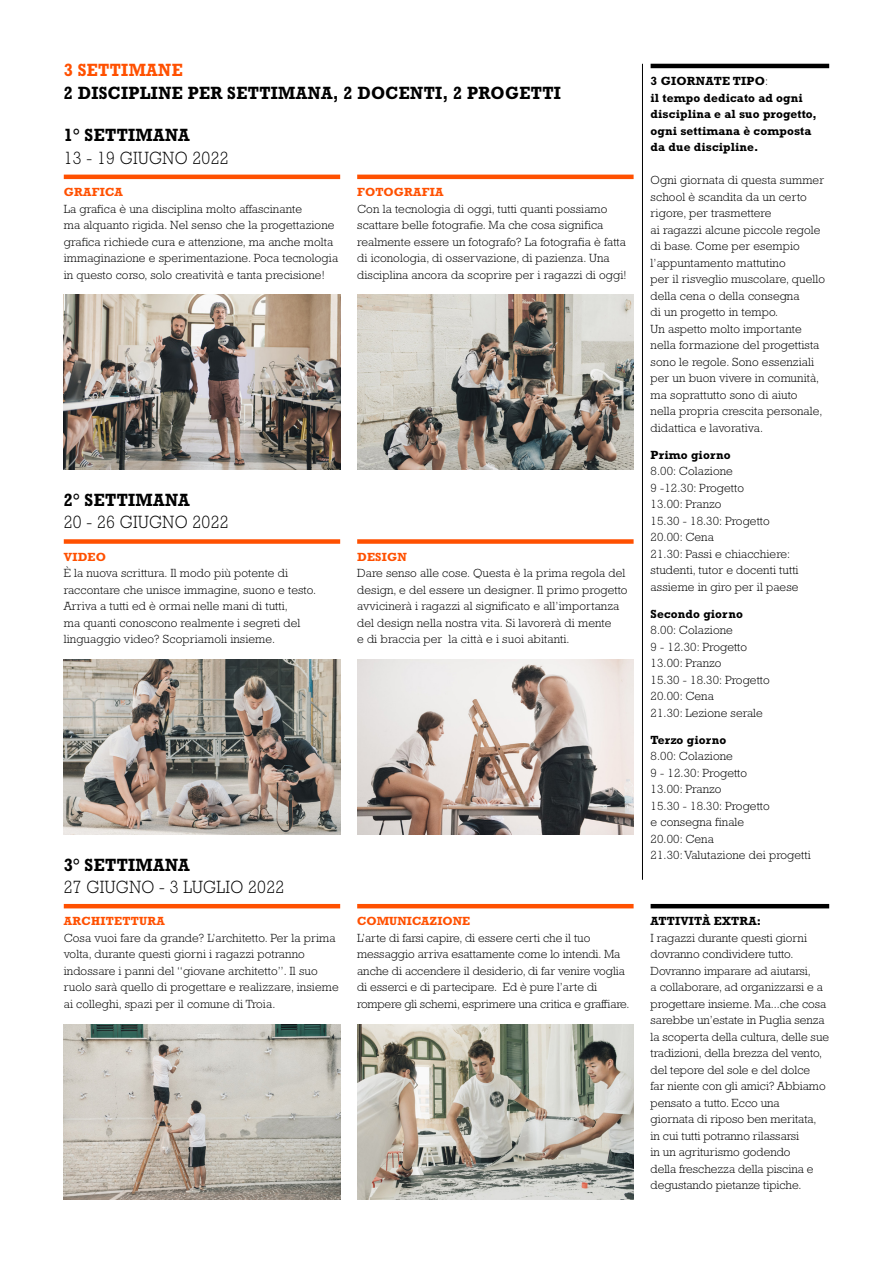
<style>
.page{position:relative;width:893px;height:1263px;background:#fff}
.page>*{position:absolute;margin:0;border:0;box-sizing:border-box;transform-origin:0 0}
.t1{font:700 18px "Rockwell Std";letter-spacing:.02em;color:#000;scale:.92 1}
.t2{font:300 18px "Rockwell Std";letter-spacing:.02em;color:#000;scale:.92 1}
.t3{font:700 18px "Rockwell Std";letter-spacing:.02em;color:#ff5000;scale:.92 1}
.t4{font:300 12px/16.5px "Rockwell Std";letter-spacing:.01em;color:#000}
.t5{font:700 12px/16.5px "Rockwell Std";letter-spacing:.01em;color:#000}
.t6{font:700 12px "Rockwell Std";letter-spacing:.02em;color:#ff5000}
.t7{font:700 12px "Rockwell Std";color:#ff5000}
.s1{font-weight:300}
</style>
<div class="page">
<hr style="left:651px;top:904px;width:178px;height:4px;background:#000">
<hr style="left:651px;top:64px;width:178px;height:4px;background:#000">
<hr style="left:642px;top:64px;width:1px;height:816px;background:#000">
<hr style="left:64px;top:175px;width:276px;height:4px;background:#ff5000">
<hr style="left:357px;top:175px;width:277px;height:4px;background:#ff5000">
<img style="left:64px;top:295px;width:276px;height:175px">
<img style="left:357px;top:295px;width:277px;height:175px">
<div style="left:64px;top:539px;width:276px;height:5px;background:#ff5000"></div>
<div style="left:357px;top:539px;width:277px;height:5px;background:#ff5000"></div>
<img style="left:64px;top:659px;width:276px;height:175px">
<img style="left:357px;top:659px;width:277px;height:175px">
<hr style="left:64px;top:904px;width:276px;height:4px;background:#ff5000">
<hr style="left:357px;top:904px;width:277px;height:4px;background:#ff5000">
<img style="left:64px;top:1024px;width:276px;height:175px">
<img style="left:357px;top:1024px;width:277px;height:175px">
<h1 class="t3" style="left:64px;top:59px;width:131px">3 SETTIMANE</h1>
<h1 class="t1" style="left:64px;top:82px;width:542px">2 DISCIPLINE PER SETTIMANA, 2 DOCENTI, 2 PROGETTI</h1>
<h1 class="t1" style="left:64px;top:124px;width:139px">1° SETTIMANA</h1>
<h1 class="t2" style="left:64px;top:147px;width:181px">13 - 19 GIUGNO 2022</h1>
<p class="t6" style="left:64px;top:185px;width:61px">GRAFICA</p>
<p class="t4" style="left:64px;top:200px;width:276px">La grafica è una disciplina molto affascinante<br>ma alquanto rigida. Nel senso che la progettazione grafica richiede cura e attenzione, ma anche molta immaginazione e sperimentazione. Poca tecnologia in questo corso, solo creatività e tanta precisione!</p>
<p class="t6" style="left:357px;top:185px;width:88px">FOTOGRAFIA</p>
<p class="t4" style="left:357px;top:200px;width:271px">Con la tecnologia di oggi, tutti quanti possiamo scattare belle fotografie. Ma che cosa significa realmente essere un fotografo? La fotografia è fatta di iconologia, di osservazione, di pazienza. Una disciplina ancora da scoprire per i ragazzi di oggi!</p>
<h1 class="t1" style="left:64px;top:489px;width:139px">2° SETTIMANA</h1>
<h1 class="t2" style="left:64px;top:512px;width:181px">20 - 26 GIUGNO 2022</h1>
<p class="t6" style="left:64px;top:550px;width:44px">VIDEO</p>
<p class="t4" style="left:64px;top:565px;width:254px">È la nuova scrittura. Il modo più potente di raccontare che unisce immagine, suono e testo.<br>Arriva a tutti ed è ormai nelle mani di tutti,<br>ma quanti conoscono realmente i segreti del linguaggio video? Scopriamoli insieme.</p>
<p class="t6" style="left:357px;top:550px;width:51px">DESIGN</p>
<p class="t4" style="left:357px;top:565px;width:272px">Dare senso alle cose. Questa è la prima regola del design, e del essere un designer. Il primo progetto avvicinerà i ragazzi al significato e all’importanza del design nella nostra vita. Si lavorerà di mente<br>e di braccia per la città e i suoi abitanti.</p>
<h1 class="t1" style="left:64px;top:854px;width:139px">3° SETTIMANA</h1>
<h1 class="t2" style="left:64px;top:877px;width:241px">27 GIUGNO - 3 LUGLIO 2022</h1>
<p class="t6" style="left:64px;top:914px;width:103px">ARCHITETTURA</p>
<p class="t4" style="left:64px;top:929px;width:276px">Cosa vuoi fare da grande? L’architetto. Per la prima volta, durante questi giorni i ragazzi potranno indossare i panni del “giovane architetto”. Il suo ruolo sarà quello di progettare e realizzare, insieme ai colleghi, spazi per il comune di Troia.</p>
<p class="t7" style="left:357px;top:914px;width:115px">COMUNICAZIONE</p>
<p class="t4" style="left:357px;top:929px;width:274px">L’arte di farsi capire, di essere certi che il tuo messaggio arriva esattamente come lo intendi. Ma anche di accendere il desiderio, di far venire voglia di esserci e di partecipare. Ed è pure l’arte di rompere gli schemi, esprimere una critica e graffiare.</p>
<p class="t5" style="left:651px;top:73px;width:168px">3 GIORNATE TIPO<span class="s1">:<br></span>il tempo dedicato ad ogni disciplina e al suo progetto, ogni settimana è composta da due discipline.</p>
<p class="t4" style="left:651px;top:172px;width:176px">Ogni giornata di questa summer school è scandita da un certo rigore, per trasmettere<br>ai ragazzi alcune piccole regole di base. Come per esempio l’appuntamento mattutino<br>per il risveglio muscolare, quello della cena o della consegna<br>di un progetto in tempo.<br>Un aspetto molto importante nella formazione del progettista sono le regole. Sono essenziali per un buon vivere in comunità, ma soprattutto sono di aiuto nella propria crescita personale, didattica e lavorativa.</p>
<p class="t5" style="left:651px;top:446px;width:81px">Primo giorno</p>
<p class="t4" style="left:651px;top:463px;width:149px">8.00: Colazione<br>9 -12.30: Progetto<br>13.00: Pranzo<br>15.30 - 18.30: Progetto<br>20.00: Cena<br>21.30: Passi e chiacchiere: studenti, tutor e docenti tutti assieme in giro per il paese</p>
<p class="t5" style="left:651px;top:605px;width:94px">Secondo giorno</p>
<p class="t4" style="left:651px;top:622px;width:121px">8.00: Colazione<br>9 - 12.30: Progetto<br>13.00: Pranzo<br>15.30 - 18.30: Progetto<br>20.00: Cena<br>21.30: Lezione serale</p>
<p class="t5" style="left:651px;top:731px;width:77px">Terzo giorno</p>
<p class="t4" style="left:651px;top:748px;width:162px">8.00: Colazione<br>9 - 12.30: Progetto<br>13.00: Pranzo<br>15.30 - 18.30: Progetto<br>e consegna finale<br>20.00: Cena<br>21.30: Valutazione dei progetti</p>
<p class="t5" style="left:651px;top:913px;width:112px">ATTIVITÀ EXTRA:</p>
<p class="t4" style="left:651px;top:929px;width:180px">I ragazzi durante questi giorni dovranno condividere tutto.<br>Dovranno imparare ad aiutarsi,<br>a collaborare, ad organizzarsi e a progettare insieme. Ma...che cosa sarebbe un’estate in Puglia senza la scoperta della cultura, delle sue tradizioni, della brezza del vento, del tepore del sole e del dolce<br>far niente con gli amici? Abbiamo pensato a tutto. Ecco una<br>giornata di riposo ben meritata,<br>in cui tutti potranno rilassarsi<br>in un agriturismo godendo<br>della freschezza della piscina e degustando pietanze tipiche.</p>
</div>
